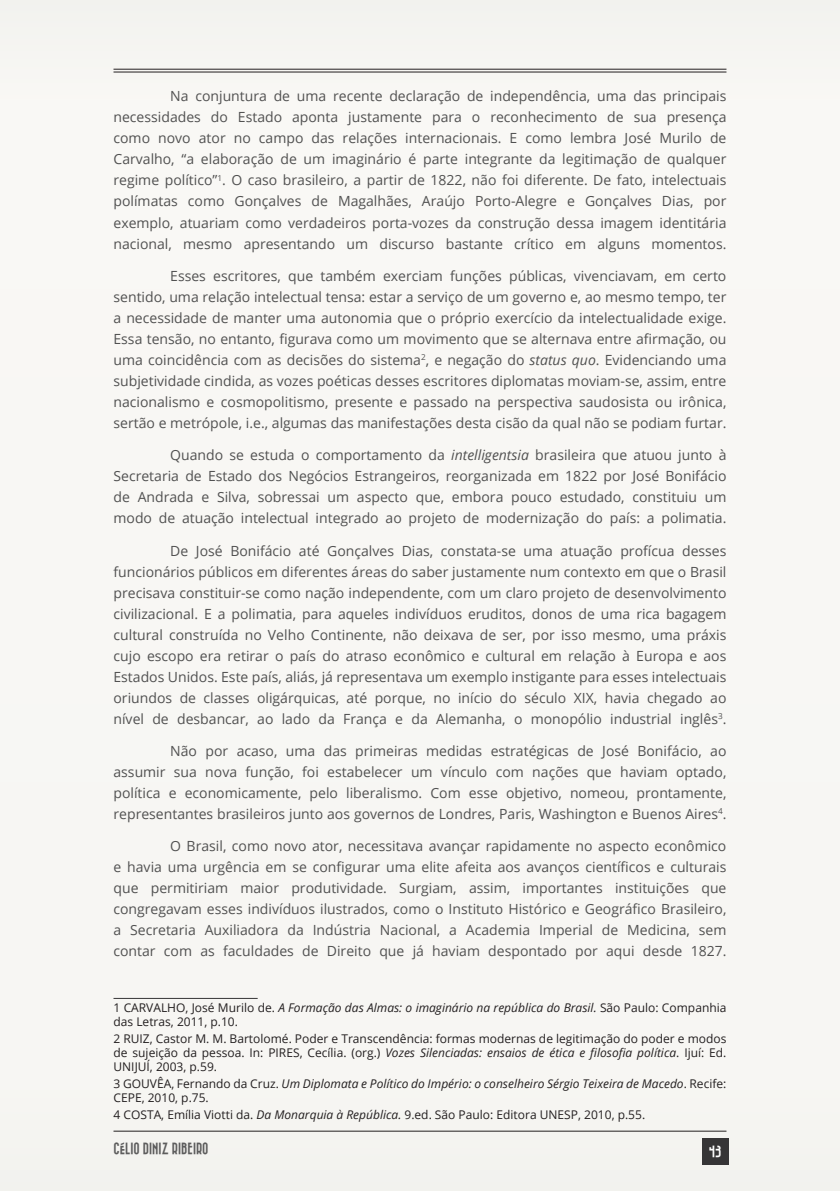
<style>
.page{position:relative;width:840px;height:1191px;background:#fff}
.page>*{position:absolute;margin:0;border:0;box-sizing:border-box;transform-origin:0 0}
.TEXTO{font:14px/21px "Open Sans";color:#515151;text-align:justify}
.t1{font:12px/14px "Open Sans";color:#231f20}
.t2{font:italic 12px/14px "Open Sans";color:#231f20}
.t3{font:12px "Bazar";color:#5d5d5d}
.t4{font:12px "Bazar";color:#fff}
.s1{font-style:italic}
.s2{font-style:normal}
</style>
<div class="page">
<div style="left:0;top:0;width:839px;height:1190px;background:#f8f7f4"></div>
<hr style="left:113px;top:69px;width:613px;height:1px;background:#231f20">
<hr style="left:113px;top:72px;width:613px;height:1px;background:#231f20">
<hr style="left:113px;top:1130px;width:613px;height:1px;background:#231f20">
<div style="left:701px;top:1138px;width:27px;height:27px;background:#363536"></div>
<hr style="left:113px;top:998px;width:144px;height:1px;background:#363536">
<p class="TEXTO" style="left:113px;top:85px;width:614px;text-indent:57px">Na conjuntura de uma recente declaração de independência, uma das principais necessidades do Estado aponta justamente para o reconhecimento de sua presença como novo ator no campo das relações internacionais. E como lembra José Murilo de Carvalho, “a elaboração de um imaginário é parte integrante da legitimação de qualquer regime político”<sup>1</sup>. O caso brasileiro, a partir de 1822, não foi diferente. De fato, intelectuais polímatas como Gonçalves de Magalhães, Araújo Porto-Alegre e Gonçalves Dias, por exemplo, atuariam como verdadeiros porta-vozes da construção dessa imagem identitária nacional, mesmo apresentando um discurso bastante crítico em alguns momentos.</p>
<p class="TEXTO" style="left:113px;top:265px;width:614px;text-indent:57px">Esses escritores, que também exerciam funções públicas, vivenciavam, em certo sentido, uma relação intelectual tensa: estar a serviço de um governo e, ao mesmo tempo, ter a necessidade de manter uma autonomia que o próprio exercício da intelectualidade exige.<br>Essa tensão, no entanto, figurava como um movimento que se alternava entre afirmação, ou uma coincidência com as decisões do sistema<sup>2</sup>, e negação do <span class="s1">status quo</span>. Evidenciando uma subjetividade cindida, as vozes poéticas desses escritores diplomatas moviam-se, assim, entre nacionalismo e cosmopolitismo, presente e passado na perspectiva saudosista ou irônica, sertão e metrópole, i.e., algumas das manifestações desta cisão da qual não se podiam furtar.</p>
<p class="TEXTO" style="left:113px;top:444px;width:614px;text-indent:57px">Quando se estuda o comportamento da <span class="s1">intelligentsia</span> brasileira que atuou junto à Secretaria de Estado dos Negócios Estrangeiros, reorganizada em 1822 por José Bonifácio de Andrada e Silva, sobressai um aspecto que, embora pouco estudado, constituiu um modo de atuação intelectual integrado ao projeto de modernização do país: a polimatia.</p>
<p class="TEXTO" style="left:113px;top:539px;width:614px;text-indent:57px">De José Bonifácio até Gonçalves Dias, constata-se uma atuação profícua desses funcionários públicos em diferentes áreas do saber justamente num contexto em que o Brasil precisava constituir-se como nação independente, com um claro projeto de desenvolvimento civilizacional. E a polimatia, para aqueles indivíduos eruditos, donos de uma rica bagagem cultural construída no Velho Continente, não deixava de ser, por isso mesmo, uma práxis cujo escopo era retirar o país do atraso econômico e cultural em relação à Europa e aos Estados Unidos. Este país, aliás, já representava um exemplo instigante para esses intelectuais oriundos de classes oligárquicas, até porque, no início do século XIX, havia chegado ao nível de desbancar, ao lado da França e da Alemanha, o monopólio industrial inglês<sup>3</sup>.</p>
<p class="TEXTO" style="left:113px;top:740px;width:614px;text-indent:57px">Não por acaso, uma das primeiras medidas estratégicas de José Bonifácio, ao assumir sua nova função, foi estabelecer um vínculo com nações que haviam optado, política e economicamente, pelo liberalismo. Com esse objetivo, nomeou, prontamente, representantes brasileiros junto aos governos de Londres, Paris, Washington e Buenos Aires<sup>4</sup>.</p>
<p class="TEXTO" style="left:113px;top:835px;width:614px;text-indent:57px">O Brasil, como novo ator, necessitava avançar rapidamente no aspecto econômico e havia uma urgência em se configurar uma elite afeita aos avanços científicos e culturais que permitiriam maior produtividade. Surgiam, assim, importantes instituições que congregavam esses indivíduos ilustrados, como o Instituto Histórico e Geográfico Brasileiro, a Secretaria Auxiliadora da Indústria Nacional, a Academia Imperial de Medicina, sem contar com as faculdades de Direito que já haviam despontado por aqui desde 1827.</p>
<p class="t1" style="left:113px;top:1000px;width:614px">1 CARVALHO, José Murilo de. <span class="s1">A Formação das Almas: o imaginário na república do Brasil.</span> São Paulo: Companhia das Letras, 2011, p.10.</p>
<p class="t1" style="left:113px;top:1031px;width:614px;text-align:justify">2 RUIZ, Castor M. M. Bartolomé. Poder e Transcendência: formas modernas de legitimação do poder e modos de sujeição da pessoa. In: PIRES, Cecília. (org.) <span class="s1">Vozes Silenciadas: ensaios de ética e filosofia política</span>. Ijuí: Ed.<br>UNIJUÍ, 2003, p.59.</p>
<p class="t2" style="left:113px;top:1076px;width:614px"><span class="s2">3 GOUVÊA, Fernando da Cruz.</span> Um Diplomata e Político do Império: o conselheiro Sérgio Teixeira de Macedo<span class="s2">. Recife:<br>CEPE, 2010, p.75.</span></p>
<p class="t1" style="left:113px;top:1107px;width:533px">4 COSTA, Emília Viotti da. <span class="s1">Da Monarquia à República.</span> 9.ed. São Paulo: Editora UNESP, 2010, p.55.</p>
<p class="t3" style="left:113px;top:1142px;width:96px">CÉLIO DINIZ RIBEIRO</p>
<p class="t4" style="left:708px;top:1145px;width:14px">43</p>
</div>
